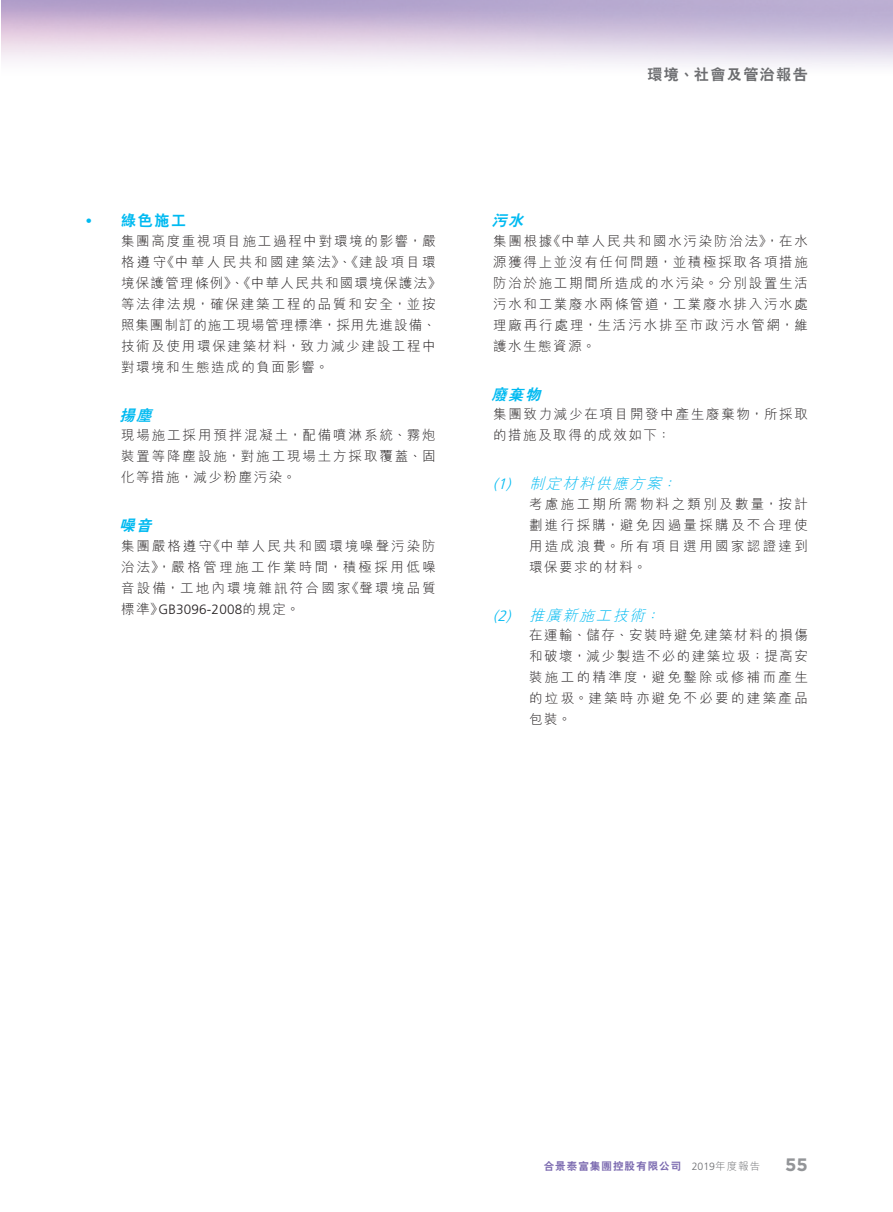
<style>
.page{position:relative;width:893px;height:1212px;background:#fff}
.page>*{position:absolute;margin:0;border:0;box-sizing:border-box;transform-origin:0 0}
.t1{font:700 18px "Gotham";color:#939598}
._06_______H4{font:italic 300 15px "M Hei HK";color:#00baf1}
.t2{font:800 15px "C Hei 2 HK";letter-spacing:.1em;color:#6c6d70}
._05_____H3{font:italic 800 15px "C Hei 2 HK";color:#00baf1}
._04___H2{font:800 15px "C Hei 2 HK";color:#00baf1}
._12___P2{font:300 13.5px/21px "M Hei HK";letter-spacing:.125em;color:#231f20;text-align:justify}
._13_____P4{font:300 13.5px/21px "M Hei HK";letter-spacing:.175em;color:#231f20;text-align:justify}
.t3{font:800 10.5px "C Hei 2 HK";letter-spacing:.1em;color:#7c6bb0}
.s1{font-family:"Gotham";font-weight:700}
.s2{font-family:"Frutiger LT Std"}
.s3{font-family:"Frutiger LT Std";font-weight:300;color:#6c6d70}
.s4{font-family:"M Hei HK";font-weight:300;color:#6c6d70}
</style>
<div class="page">
<p class="_04___H2" style="left:85px;top:210px;width:103px"><span class="s1">•</span> 綠色施工</p>
<p class="_12___P2" style="left:121px;top:230px;width:321px;text-align:left">集團高度重視項目施工過程中對環境的影響，嚴格遵守《中華人民共和國建築法》、《建設項目環境保護管理條例》、《中華人民共和國環境保護法》等法律法規，確保建築工程的品質和安全，並按照集團制訂的施工現場管理標準，採用先進設備、技術及使用環保建築材料，致力減少建設工程中對環境和生態造成的負面影響。</p>
<p class="_05_____H3" style="left:120px;top:405px;width:39px">揚塵</p>
<p class="_12___P2" style="left:121px;top:424px;width:316px">現場施工採用預拌混凝土，配備噴淋系統、霧炮裝置等降塵設施，對施工現場土方採取覆蓋、固化等措施，減少粉塵污染。</p>
<p class="_05_____H3" style="left:120px;top:515px;width:39px">噪音</p>
<p class="_12___P2" style="left:121px;top:535px;width:316px">集團嚴格遵守《中華人民共和國環境噪聲污染防治法》，嚴格管理施工作業時間，積極採用低噪音設備，工地內環境雜訊符合國家《聲環境品質標準》<span class="s2">GB3096-2008</span>的規定。</p>
<p class="t2" style="left:647px;top:65px;width:162px">環境、社會及管治報告</p>
<p class="_05_____H3" style="left:492px;top:210px;width:39px">污水</p>
<p class="_12___P2" style="left:493px;top:230px;width:316px">集團根據《中華人民共和國水污染防治法》，在水源獲得上並沒有任何問題，並積極採取各項措施防治於施工期間所造成的水污染。分別設置生活污水和工業廢水兩條管道，工業廢水排入污水處理廠再行處理，生活污水排至市政污水管網，維護水生態資源。</p>
<p class="_05_____H3" style="left:492px;top:384px;width:55px">廢棄物</p>
<p class="_12___P2" style="left:493px;top:403px;width:316px">集團致力減少在項目開發中產生廢棄物，所採取的措施及取得的成效如下：</p>
<p class="_06_______H4" style="left:493px;top:473px;width:190px"><span class="s2">(1)</span> 制定材料供應方案：</p>
<p class="_13_____P4" style="left:529px;top:493px;width:280px">考慮施工期所需物料之類別及數量，按計劃進行採購，避免因過量採購及不合理使用造成浪費。所有項目選用國家認證達到環保要求的材料。</p>
<p class="_06_______H4" style="left:493px;top:604px;width:173px"><span class="s2">(2)</span> 推廣新施工技術：</p>
<p class="_13_____P4" style="left:529px;top:624px;width:280px">在運輸、儲存、安裝時避免建築材料的損傷和破壞，減少製造不必的建築垃圾；提高安裝施工的精準度，避免鑿除或修補而產生的垃圾。建築時亦避免不必要的建築產品包裝。</p>
<p class="t3" style="left:544px;top:1159px;width:218px">合景泰富集團控股有限公司 <span class="s3">2019</span><span class="s4">年度報告</span></p>
<h1 class="t1" style="left:785px;top:1153px;width:24px">55</h1>
</div>
